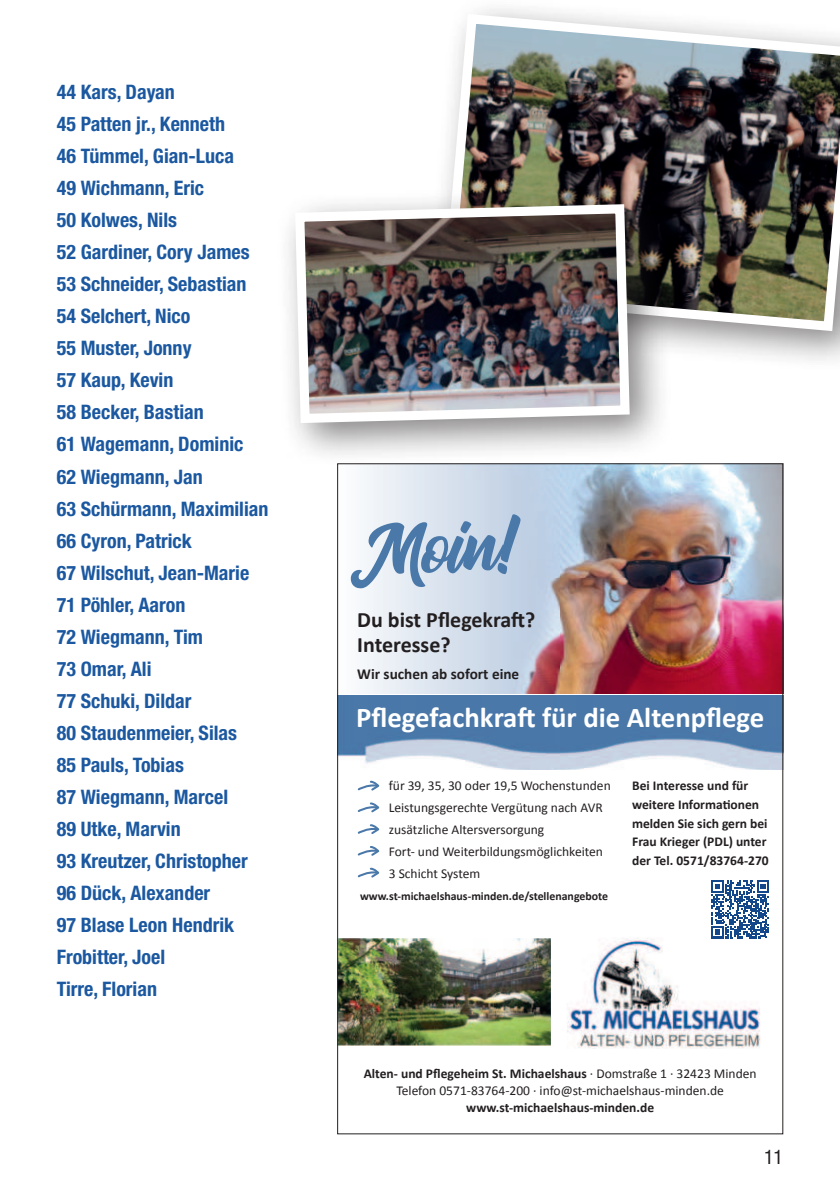
<style>
.page{position:relative;width:840px;height:1191px;background:#fff}
.page>*{position:absolute;margin:0;border:0;box-sizing:border-box;transform-origin:0 0}
.t1{font:70px "Andora Demo";color:#4978a9}
.t2{font:700 28.8px "Calibri";color:#fff}
.t3{font:700 22px/25.4px "Calibri";color:#231f20}
.t4{font:700 condensed 20px/32px "Helvetica Neue LT Std";color:#1b58a0}
.t5{font:condensed 20px "Helvetica Neue LT Pro";color:#231f20}
.t6{font:700 15.2px "Calibri";color:#231f20}
.t7{font:13.6px/22px "Calibri";color:#231f20;text-align:center}
.t8{font:700 13.6px/18.6px "Calibri";color:#231f20}
.t9{font:700 11.8px "Calibri";color:#231f20}
.s1{font-weight:700}
</style>
<div class="page">
<img style="left:364px;top:465px;width:416px;height:228px">
<img style="left:339px;top:695px;width:441px;height:75px">
<img style="left:339px;top:939px;width:211px;height:106px">
<img style="left:567px;top:938px;width:194px;height:111px">
<img style="left:703px;top:938px;width:58px;height:7px">
<svg style="left:711px;top:880px;width:57px;height:58px"></svg>
<svg style="left:357px;top:780px;width:23px;height:11px"></svg>
<svg style="left:357px;top:802px;width:23px;height:11px"></svg>
<svg style="left:357px;top:824px;width:23px;height:10px"></svg>
<svg style="left:357px;top:846px;width:23px;height:10px"></svg>
<svg style="left:357px;top:867px;width:23px;height:11px"></svg>
<div style="left:424px;top:0;width:415px;height:373px;background:#231f20;opacity:.55"></div>
<img style="left:438px;top:9px;width:401px;height:327px">
<div style="left:276px;top:185px;width:396px;height:281px;background:#231f20;opacity:.55"></div>
<img style="left:290px;top:199px;width:344px;height:229px">
<p class="t4" style="left:57px;top:78px;width:213px">44 Kars, Dayan<br>45 Patten jr., Kenneth<br>46 Tümmel, Gian-Luca<br>49 Wichmann, Eric<br>50 Kolwes, Nils<br>52 Gardiner, Cory James<br>53 Schneider, Sebastian<br>54 Selchert, Nico<br>55 Muster, Jonny<br>57 Kaup, Kevin<br>58 Becker, Bastian<br>61 Wagemann, Dominic<br>62 Wiegmann, Jan<br>63 Schürmann, Maximilian<br>66 Cyron, Patrick<br>67 Wilschut, Jean-Marie<br>71 Pöhler, Aaron<br>72 Wiegmann, Tim<br>73 Omar, Ali<br>77 Schuki, Dildar<br>80 Staudenmeier, Silas<br>85 Pauls, Tobias<br>87 Wiegmann, Marcel<br>89 Utke, Marvin<br>93 Kreutzer, Christopher<br>96 Dück, Alexander<br>97 Blase Leon Hendrik<br>Frobitter, Joel<br>Tirre, Florian</p>
<h1 class="t1" style="left:347px;top:526px;width:166px;rotate:-4deg">Moin!</h1>
<p class="t3" style="left:357px;top:605px;width:179px">Du bist Pflegekra昀琀?<br>Interesse?</p>
<p class="t6" style="left:357px;top:664px;width:163px">Wir suchen ab sofort eine</p>
<h2 class="t2" style="left:356px;top:700px;width:409px">Pflegefachkra昀琀 für die Altenpflege</h2>
<p class="t7" style="left:388px;top:776px;width:223px;text-align:left">f¸r 39, 35, 30 oder 19,5 Wochenstunden Leistungsgerechte Verg¸tung nach AVR zus‰tzliche Altersversorgung<br>Fort- und Weiterbildungsmˆglichkeiten 3 Schicht System</p>
<p class="t9" style="left:360px;top:889px;width:249px">www.st-michaelshaus-minden.de/stellenangebote</p>
<p class="t8" style="left:631px;top:776px;width:138px">Bei Interesse und für weitere Informa琀椀onen melden Sie sich gern bei<br>Frau Krieger (PDL) unter der Tel. 0571/83764-270</p>
<p class="t7" style="left:363px;top:1065px;width:394px;line-height:16.8px"><span class="s1">Alten- und Pflegeheim St. Michaelshaus</span> Domstrafle 1 32423 Minden<br>Telefon 0571-83764-200 info@st-michaelshaus-minden.de</p>
<p class="t8" style="left:466px;top:1097px;width:189px">www.st-michaelshaus-minden.de</p>
<p class="t5" style="left:763px;top:1146px;width:21px">11</p>
</div>
